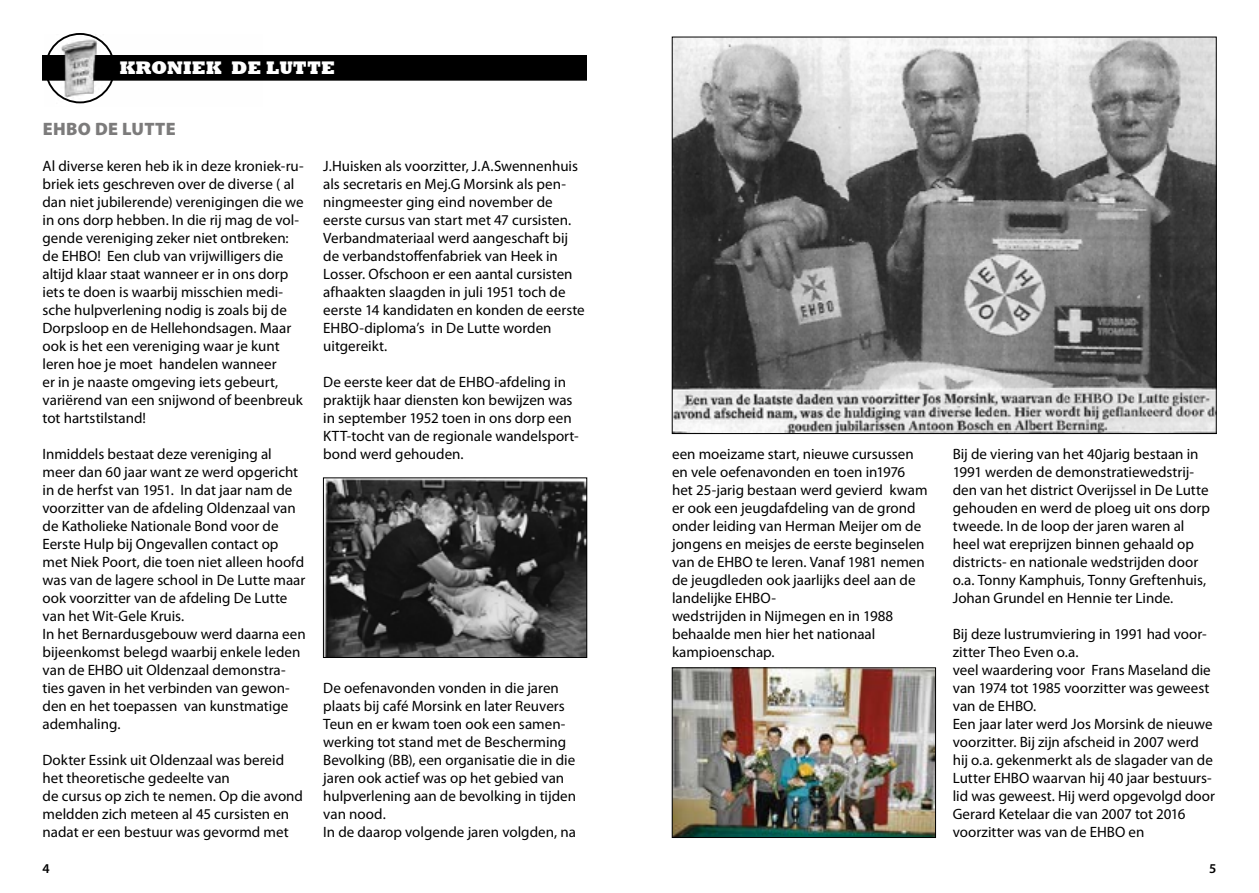
<style>
.page{position:relative;width:1259px;height:893px;background:#fff}
.page>*{position:absolute;margin:0;border:0;box-sizing:border-box;transform-origin:0 0}
.t1{font:800 18.75px "Rockwell";color:#fff}
.t2{font:900 18px "Myriad Pro";letter-spacing:.02em;color:#7c7b7b}
.t3{font:15px/18px "Myriad Pro";color:#000}
.t4{font:600 13.5px "Myriad Pro";color:#000}
</style>
<div class="page">
<div style="left:43px;top:56px;width:544px;height:24px;background:#000"></div>
<div style="left:43px;top:55px;width:544px;height:26px;border:1px solid #000"></div>
<img style="left:44px;top:34px;width:218px;height:70px">
<img style="left:325px;top:480px;width:260px;height:176px">
<div style="left:323px;top:478px;width:264px;height:180px;border:1px solid #000"></div>
<img style="left:674px;top:670px;width:259px;height:166px">
<div style="left:672px;top:668px;width:263px;height:170px;border:1px solid #000"></div>
<img style="left:674px;top:39px;width:540px;height:393px">
<p class="t1" style="left:119px;top:57px;width:217px">KRONIEK DE LUTTE</p>
<p class="t2" style="left:43px;top:117px;width:134px">EHBO DE LUTTE</p>
<p class="t3" style="left:43px;top:156px;width:263px">Al diverse keren heb ik in deze kroniek-ru&shy;briek iets geschreven over de diverse ( al dan niet jubilerende) verenigingen die we in ons dorp hebben. In die rij mag de vol&shy;gende vereniging zeker niet ontbreken: de EHBO! Een club van vrijwilligers die altijd klaar staat wanneer er in ons dorp iets te doen is waarbij misschien medi&shy;sche hulpverlening nodig is zoals bij de Dorpsloop en de Hellehondsagen. Maar ook is het een vereniging waar je kunt leren hoe je moet handelen wanneer<br>er in je naaste omgeving iets gebeurt, variërend van een snijwond of beenbreuk tot hartstilstand!</p>
<p class="t3" style="left:43px;top:444px;width:265px">Inmiddels bestaat deze vereniging al meer dan 60 jaar want ze werd opgericht in de herfst van 1951. In dat jaar nam de voorzitter van de afdeling Oldenzaal van de Katholieke Nationale Bond voor de Eerste Hulp bij Ongevallen contact op met Niek Poort, die toen niet alleen hoofd was van de lagere school in De Lutte maar ook voorzitter van de afdeling De Lutte van het Wit-Gele Kruis.<br>In het Bernardusgebouw werd daarna een bijeenkomst belegd waarbij enkele leden van de EHBO uit Oldenzaal demonstra&shy;ties gaven in het verbinden van gewon&shy;den en het toepassen van kunstmatige ademhaling.</p>
<p class="t3" style="left:43px;top:750px;width:262px">Dokter Essink uit Oldenzaal was bereid het theoretische gedeelte van<br>de cursus op zich te nemen. Op die avond meldden zich meteen al 45 cursisten en nadat er een bestuur was gevormd met</p>
<p class="t3" style="left:323px;top:156px;width:263px">J.Huisken als voorzitter, J.A.Swennenhuis als secretaris en Mej.G Morsink als pen&shy;ningmeester ging eind november de eerste cursus van start met 47 cursisten.<br>Verbandmateriaal werd aangeschaft bij de verbandstoffenfabriek van Heek in Losser. Ofschoon er een aantal cursisten afhaakten slaagden in juli 1951 toch de eerste 14 kandidaten en konden de eerste EHBO-diploma’s in De Lutte worden uitgereikt.</p>
<p class="t3" style="left:323px;top:372px;width:257px">De eerste keer dat de EHBO-afdeling in praktijk haar diensten kon bewijzen was in september 1952 toen in ons dorp een KTT-tocht van de regionale wandelsport&shy;bond werd gehouden.</p>
<p class="t3" style="left:323px;top:678px;width:254px">De oefenavonden vonden in die jaren plaats bij café Morsink en later Reuvers Teun en er kwam toen ook een samen&shy;werking tot stand met de Bescherming Bevolking (BB), een organisatie die in die jaren ook actief was op het gebied van hulpverlening aan de bevolking in tijden van nood.<br>In de daarop volgende jaren volgden, na</p>
<p class="t3" style="left:672px;top:444px;width:257px">een moeizame start, nieuwe cursussen en vele oefenavonden en toen in1976 het 25-jarig bestaan werd gevierd kwam er ook een jeugdafdeling van de grond onder leiding van Herman Meijer om de jongens en meisjes de eerste beginselen van de EHBO te leren. Vanaf 1981 nemen de jeugdleden ook jaarlijks deel aan de landelijke EHBO-<br>wedstrijden in Nijmegen en in 1988 behaalde men hier het nationaal kampioenschap.</p>
<p class="t3" style="left:952px;top:444px;width:259px">Bij de viering van het 40jarig bestaan in 1991 werden de demonstratiewedstrij&shy;den van het district Overijssel in De Lutte gehouden en werd de ploeg uit ons dorp tweede. In de loop der jaren waren al heel wat ereprijzen binnen gehaald op districts- en nationale wedstrijden door o.a. Tonny Kamphuis, Tonny Greftenhuis, Johan Grundel en Hennie ter Linde.</p>
<p class="t3" style="left:952px;top:624px;width:264px">Bij deze lustrumviering in 1991 had voor&shy;zitter Theo Even o.a.<br>veel waardering voor Frans Maseland die van 1974 tot 1985 voorzitter was geweest van de EHBO.<br>Een jaar later werd Jos Morsink de nieuwe voorzitter. Bij zijn afscheid in 2007 werd hij o.a. gekenmerkt als de slagader van de Lutter EHBO waarvan hij 40 jaar bestuurs&shy;lid was geweest. Hij werd opgevolgd door Gerard Ketelaar die van 2007 tot 2016 voorzitter was van de EHBO en</p>
<p class="t4" style="left:43px;top:860px;width:9px">4</p>
<p class="t4" style="left:1209px;top:860px;width:9px">5</p>
</div>
